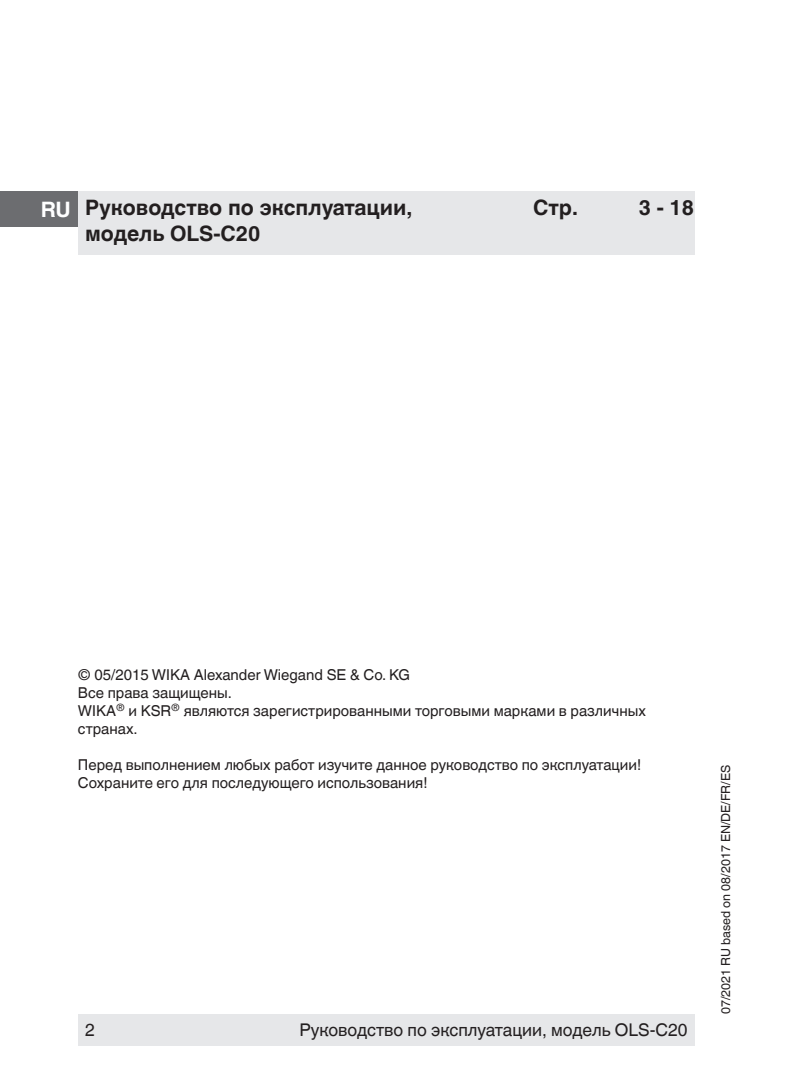
<style>
.page{position:relative;width:787px;height:1092px;background:#fff}
.page>*{position:absolute;margin:0;border:0;box-sizing:border-box;transform-origin:0 0}
.t1{font:700 21.25px/25.5px "Helvetica World";color:#231f20}
.t2{font:17.5px "Helvetica World";color:#231f20}
.t3{font:15px/18px "Helvetica World";color:#231f20}
.t4{font:12.5px "Helvetica World";color:#231f20}
.s1{color:#fff}
</style>
<div class="page">
<div style="left:78px;top:1013px;width:616px;height:32px;background:#e6e7e9"></div>
<div style="left:78px;top:191px;width:616px;height:64px;background:#e6e7e9"></div>
<div style="left:0;top:191px;width:78px;height:36px;background:#6c6d70"></div>
<h1 class="t1" style="left:85px;top:195px;width:329px;text-indent:-44px"><span class="s1">RU</span> Руководство по эксплуатации, модель OLS-C20</h1>
<h1 class="t1" style="left:533px;top:195px;width:46px">Стр.</h1>
<h1 class="t1" style="left:639px;top:195px;width:57px">3 - 18</h1>
<p class="t3" style="left:78px;top:665px;width:569px">© 05/2015 WIKA Alexander Wiegand SE &amp; Co. KG<br>Все права защищены.<br>WIKA<sup>®</sup> и KSR<sup>®</sup> являются зарегистрированными торговыми марками в различных странах.</p>
<p class="t3" style="left:78px;top:755px;width:564px">Перед выполнением любых работ изучите данное руководство по эксплуатации!<br>Сохраните его для последующего использования!</p>
<p class="t2" style="left:85px;top:1019px;width:11px">2</p>
<p class="t2" style="left:299px;top:1019px;width:390px">Руководство по эксплуатации, модель OLS-C20</p>
<p class="t4" style="left:718px;top:1013px;width:251px;rotate:-90deg">07/2021 RU based on 08/2017 EN/DE/FR/ES</p>
</div>
